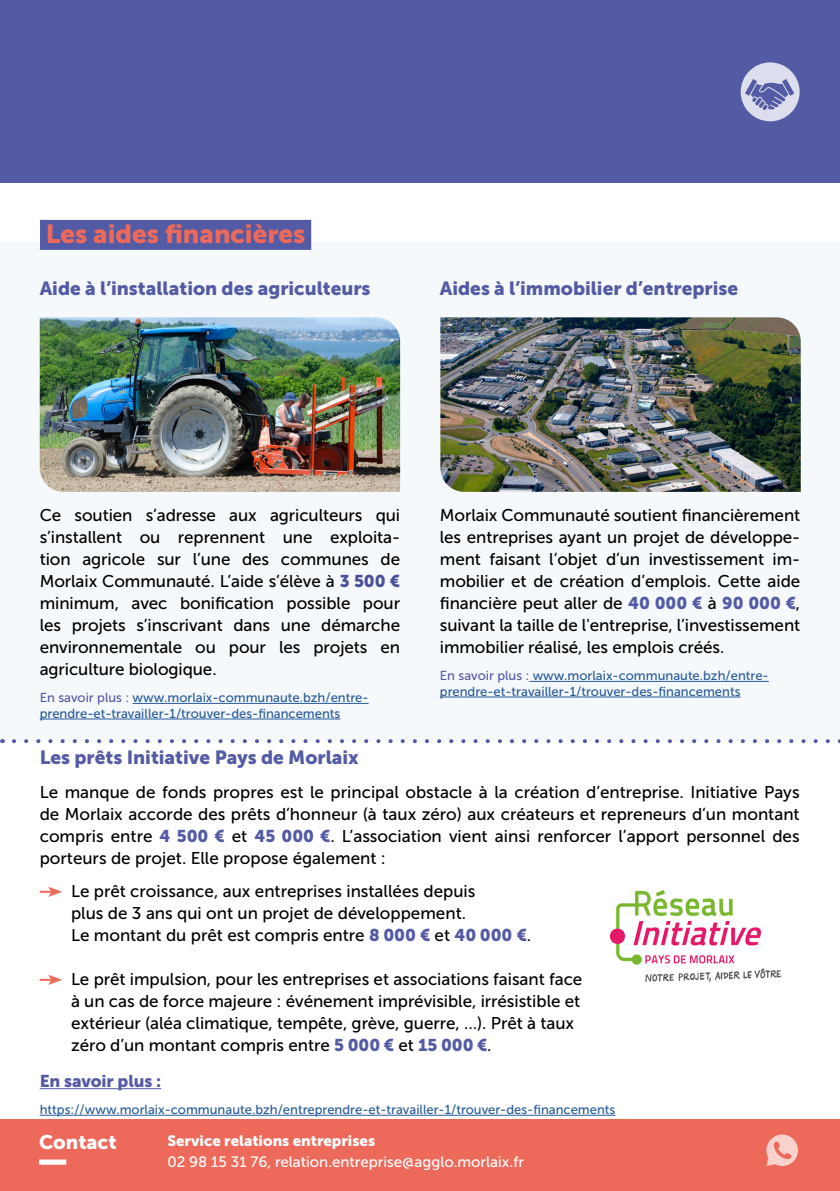
<style>
.page{position:relative;width:840px;height:1191px;background:#fff}
.page>*{position:absolute;margin:0;border:0;box-sizing:border-box;transform-origin:0 0}
.t1{font:26px "Museo Sans 900";color:#ed6a5b}
.t2{font:19.6px "Museo Sans 900";color:#fff}
.t3{font:19px "Museo Sans 900";color:#545ba5}
.t4{font:17px/22px "Museo Sans 500";letter-spacing:-.005em;color:#000;text-align:justify}
.t5{font:17px "Museo Sans 900";letter-spacing:-.005em;color:#545ba5}
.t6{font:15px "Museo Sans 500";color:#fff}
.t7{font:15px "Museo Sans 900";color:#fff}
.t8{font:13px/15.6px "Museo Sans 500";color:#275b9b}
.s1{font-family:"Museo Sans 900";color:#4a509b}
.s2{color:#545ba5}
.s3{font-family:"Museo Sans 900";color:#545ba5}
</style>
<div class="page">
<div style="left:0;top:0;width:839px;height:183px;background:#545ba5"></div>
<div style="left:0;top:243px;width:839px;height:498px;background:#f6f9fb"></div>
<hr style="left:132px;top:703px;width:236px;height:1px;background:#275b9b">
<hr style="left:40px;top:718px;width:300px;height:1px;background:#275b9b">
<hr style="left:40px;top:1088px;width:121px;height:1px;background:#545ba5">
<hr style="left:40px;top:1114px;width:575px;height:1px;background:#275b9b">
<svg style="left:40px;top:886px;width:22px;height:11px"></svg>
<svg style="left:40px;top:974px;width:22px;height:11px"></svg>
<hr style="left:529px;top:681px;width:239px;height:1px;background:#275b9b">
<hr style="left:439px;top:696px;width:301px;height:1px;background:#275b9b">
<img style="left:40px;top:317px;width:360px;height:175px">
<img style="left:440px;top:317px;width:360px;height:175px">
<img style="left:610px;top:890px;width:170px;height:91px">
<div style="left:40px;top:220px;width:271px;height:30px;background:#545ba5"></div>
<div style="left:0;top:1119px;width:839px;height:72px;background:#ed6a5b"></div>
<div style="left:39px;top:1159px;width:27px;height:5px;background:#fff"></div>
<svg style="left:766px;top:1134px;width:31px;height:32px"></svg>
<svg style="left:14px;top:739px;width:826px;height:4px"></svg>
<div style="left:740px;top:62px;width:59px;height:59px;background:#dcdeed;border-radius:50%"></div>
<svg style="left:744px;top:79px;width:49px;height:31px"></svg>
<h1 class="t1" style="left:46px;top:219px;width:261px">Les aides financières</h1>
<p class="t3" style="left:40px;top:278px;width:332px">Aide à l’installation des agriculteurs</p>
<p class="t3" style="left:439px;top:278px;width:299px">Aides à l’immobilier d’entreprise</p>
<p class="t4" style="left:40px;top:504px;width:362px">Ce soutien s’adresse aux agriculteurs qui s’installent ou reprennent une exploita&shy;tion agricole sur l’une des communes de Morlaix Communauté. L’aide s’élève à <span class="s1">3 500 € </span>minimum, avec bonification possible pour les projets s’inscrivant dans une démarche environnementale ou pour les projets en agriculture biologique.</p>
<p class="t8" style="left:40px;top:690px;width:330px"><span class="s2">En savoir plus :</span> www.morlaix-communaute.bzh/entre&shy;prendre-et-travailler-1/trouver-des-financements</p>
<p class="t3" style="left:40px;top:746px;width:320px">Les prêts Initiative Pays de Morlaix</p>
<p class="t4" style="left:40px;top:780px;width:761px">Le manque de fonds propres est le principal obstacle à la création d’entreprise. Initiative Pays de Morlaix accorde des prêts d’honneur (à taux zéro) aux créateurs et repreneurs d’un montant compris entre <span class="s3">4 500 €</span> et <span class="s3">45 000 €</span>. L’association vient ainsi renforcer l’apport personnel des porteurs de projet. Elle propose également :</p>
<p class="t4" style="left:71px;top:880px;width:461px;text-align:left">Le prêt croissance, aux entreprises installées depuis<br>plus de 3 ans qui ont un projet de développement.<br>Le montant du prêt est compris entre <span class="s3">8 000 €</span> et <span class="s3">40 000 €</span>.</p>
<p class="t4" style="left:71px;top:968px;width:512px;text-align:left">Le prêt impulsion, pour les entreprises et associations faisant face à un cas de force majeure : événement imprévisible, irrésistible et extérieur (aléa climatique, tempête, grève, guerre, …). Prêt à taux zéro d’un montant compris entre <span class="s3">5 000 €</span> et <span class="s3">15 000 €</span>.</p>
<p class="t5" style="left:40px;top:1071px;width:123px">En savoir plus :</p>
<p class="t8" style="left:40px;top:1101px;width:577px">https://www.morlaix-communaute.bzh/entreprendre-et-travailler-1/trouver-des-financements</p>
<p class="t4" style="left:439px;top:504px;width:362px">Morlaix Communauté soutient financièrement les entreprises ayant un projet de développe&shy;ment faisant l’objet d’un investissement im&shy;mobilier et de création d’emplois. Cette aide financière peut aller de <span class="s3">40 000 €</span> à <span class="s3">90 000 €</span>, suivant la taille de l'entreprise, l’investissement immobilier réalisé, les emplois créés.</p>
<p class="t8" style="left:439px;top:668px;width:330px"><span class="s2">En savoir plus :</span> www.morlaix-communaute.bzh/entre&shy;prendre-et-travailler-1/trouver-des-financements</p>
<p class="t2" style="left:39px;top:1130px;width:79px">Contact</p>
<p class="t2" style="left:57px;top:1133px;width:79px">Contact</p>
<p class="t7" style="left:167px;top:1132px;width:209px">Service relations entreprises</p>
<p class="t6" style="left:167px;top:1153px;width:358px">02 98 15 31 76, relation.entreprise@agglo.morlaix.fr</p>
</div>
